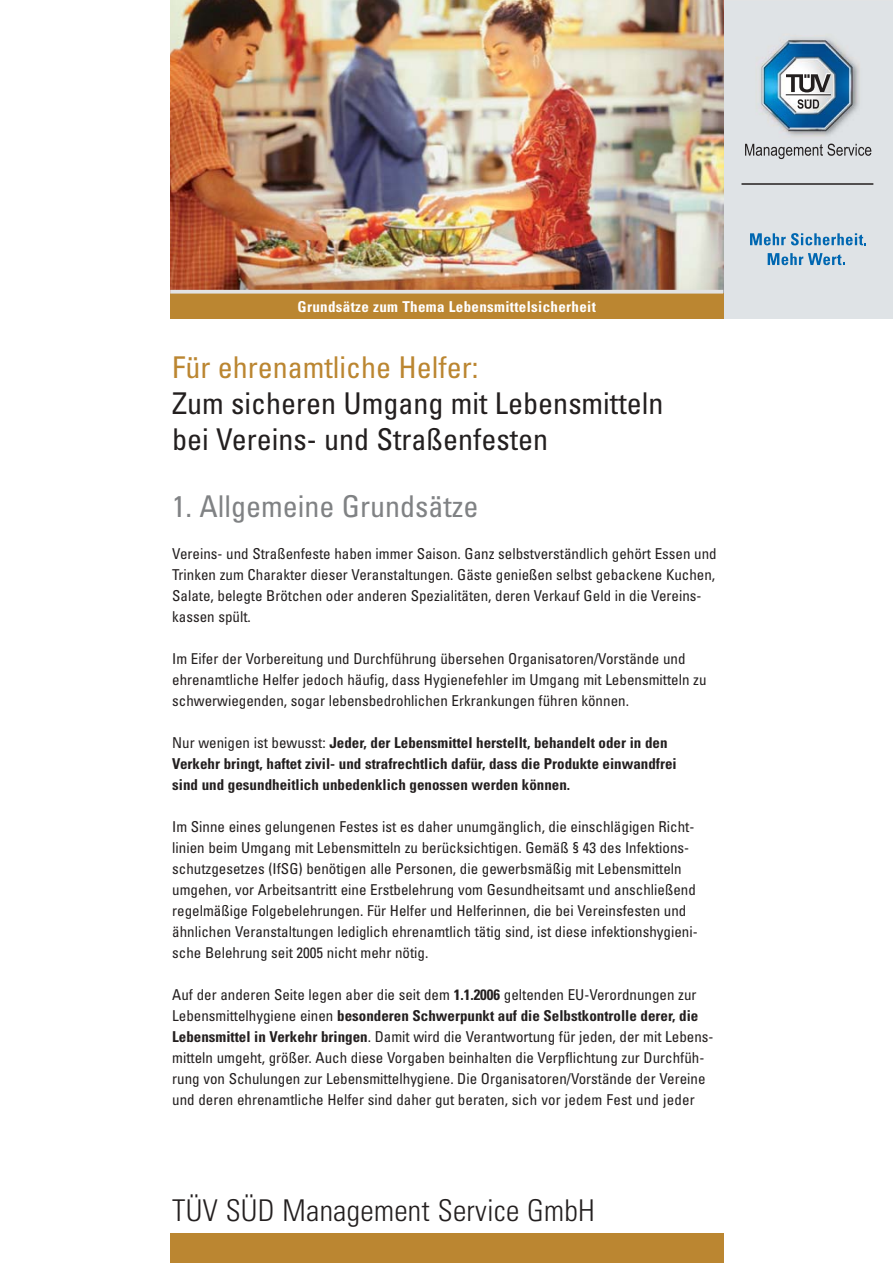
<style>
.page{position:relative;width:893px;height:1263px;background:#fff}
.page>*{position:absolute;margin:0;border:0;box-sizing:border-box;transform-origin:0 0}
.t1{font:condensed 30px/36px "Univers";color:#231f1f}
.t2{font:300 condensed 30px "Univers";letter-spacing:.01em;color:#231f1f}
.t3{font:condensed 30px "Univers";color:#bb8631}
.t4{font:condensed 30px "Univers";color:#808284}
.t5{font:condensed 15px/21px "Univers";color:#231f1f}
.t6{font:700 condensed 15px/21px "Univers";color:#231f1f}
.t7{font:700 condensed 15px "Univers";letter-spacing:.02em;color:#fff}
.s1{font-weight:400}
.s2{font-weight:700}
</style>
<div class="page">
<img style="left:723px;top:0;width:169px;height:319px">
<hr style="left:741px;top:183px;width:132px;height:2px;background:#231f1f">
<svg style="left:750px;top:233px;width:116px;height:12px"></svg>
<svg style="left:767px;top:253px;width:77px;height:12px"></svg>
<svg style="left:745px;top:144px;width:126px;height:15px"></svg>
<svg style="left:784px;top:73px;width:46px;height:36px"></svg>
<img style="left:170px;top:0;width:553px;height:290px">
<div style="left:170px;top:293px;width:553px;height:26px;background:#bb8631"></div>
<svg style="left:170px;top:290px;width:553px;height:4px;fill:#e2e3e4"></svg>
<div style="left:170px;top:1233px;width:553px;height:30px;background:#bb8631"></div>
<p class="t7" style="left:297px;top:301px;width:300px">Grundsätze zum Thema Lebensmittelsicherheit</p>
<h1 class="t3" style="left:172px;top:356px;width:308px">Für ehrenamtliche Helfer:</h1>
<h1 class="t1" style="left:172px;top:388px;width:492px">Zum sicheren Umgang mit Lebensmitteln bei Vereins- und Straßenfesten</h1>
<h1 class="t4" style="left:172px;top:495px;width:308px">1. Allgemeine Grundsätze</h1>
<p class="t5" style="left:172px;top:545px;width:546px">Vereins- und Straßenfeste haben immer Saison. Ganz selbstverständlich gehört Essen und Trinken zum Charakter dieser Veranstaltungen. Gäste genießen selbst gebackene Kuchen, Salate, belegte Brötchen oder anderen Spezialitäten, deren Verkauf Geld in die Vereins&shy;kassen spült.</p>
<p class="t5" style="left:172px;top:650px;width:535px">Im Eifer der Vorbereitung und Durchführung übersehen Organisatoren/Vorstände und ehrenamtliche Helfer jedoch häufig, dass Hygienefehler im Umgang mit Lebensmitteln zu schwerwiegenden, sogar lebensbedrohlichen Erkrankungen führen können.</p>
<p class="t6" style="left:172px;top:734px;width:506px"><span class="s1">Nur wenigen ist bewusst:</span> Jeder, der Lebensmittel herstellt, behandelt oder in den<br>Verkehr bringt, haftet zivil- und strafrechtlich dafür, dass die Produkte einwandfrei sind und gesundheitlich unbedenklich genossen werden können.</p>
<p class="t5" style="left:172px;top:818px;width:527px">Im Sinne eines gelungenen Festes ist es daher unumgänglich, die einschlägigen Richt&shy;linien beim Umgang mit Lebensmitteln zu berücksichtigen. Gemäß § 43 des Infektions&shy;schutzgesetzes (IfSG) benötigen alle Personen, die gewerbsmäßig mit Lebensmitteln umgehen, vor Arbeitsantritt eine Erstbelehrung vom Gesundheitsamt und anschließend regelmäßige Folgebelehrungen. Für Helfer und Helferinnen, die bei Vereinsfesten und ähnlichen Veranstaltungen lediglich ehrenamtlich tätig sind, ist diese infektionshygieni&shy;sche Belehrung seit 2005 nicht mehr nötig.</p>
<p class="t5" style="left:172px;top:986px;width:543px">Auf der anderen Seite legen aber die seit dem <span class="s2">1.1.2006</span> geltenden EU-Verordnungen zur Lebensmittelhygiene einen <span class="s2">besonderen Schwerpunkt auf die Selbstkontrolle derer, die Lebensmittel in Verkehr bringen</span>. Damit wird die Verantwortung für jeden, der mit Lebens&shy;mitteln umgeht, größer. Auch diese Vorgaben beinhalten die Verpflichtung zur Durchfüh&shy;rung von Schulungen zur Lebensmittelhygiene. Die Organisatoren/Vorstände der Vereine und deren ehrenamtliche Helfer sind daher gut beraten, sich vor jedem Fest und jeder</p>
<h1 class="t2" style="left:172px;top:1199px;width:424px">TÜV SÜD Management Service GmbH</h1>
</div>
